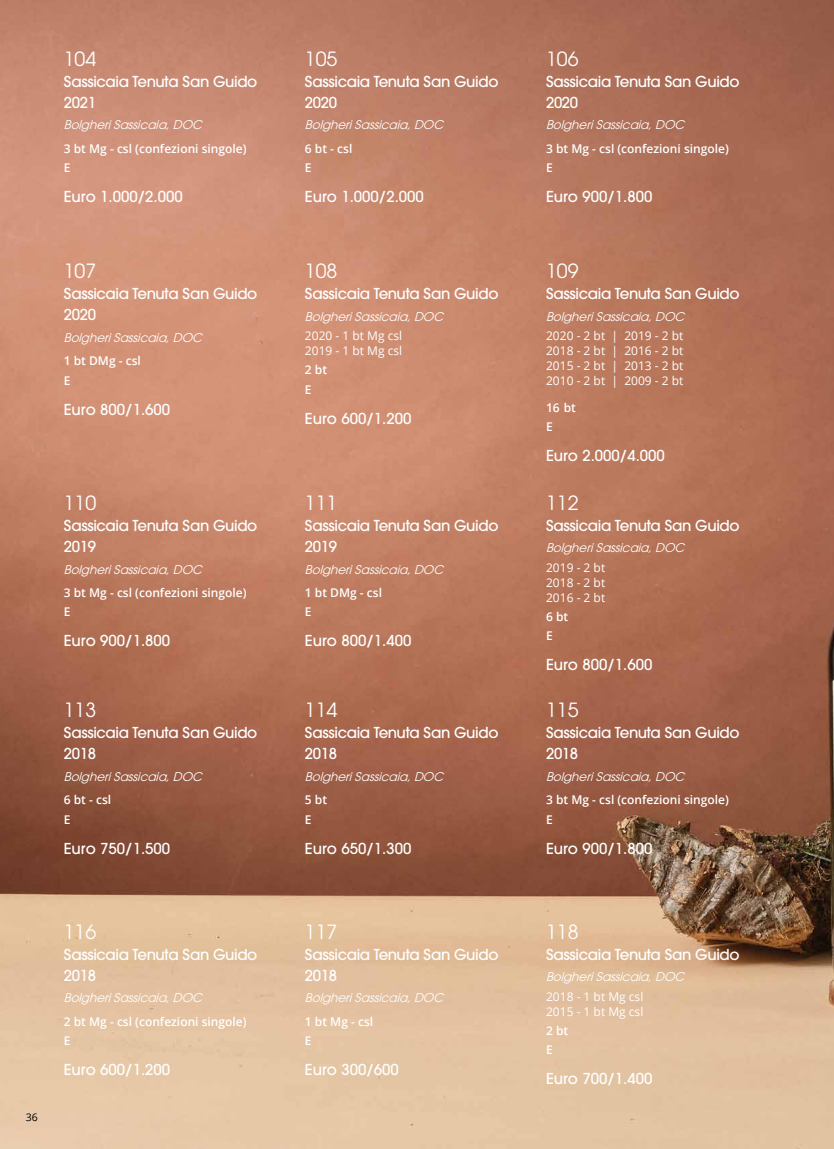
<style>
.page{position:relative;width:834px;height:1149px;background:#fff}
.page>*{position:absolute;margin:0;border:0;box-sizing:border-box;transform-origin:0 0}
.t1{font:19.5px "ITC Avant Garde Pro";color:#fff}
.t2{font:500 15px/21px "ITC Avant Garde Pro";letter-spacing:-.025em;color:#fff}
.t3{font:500 15px "ITC Avant Garde Pro";color:#fff}
.t4{font:italic 12px "ITC Avant Garde Pro";color:#fff}
.t5{font:600 12px/19.2px "Open Sans";color:#fff}
.t6{font:12px/15px "Open Sans";color:#fff}
.t7{font:10.5px "Open Sans";color:#000}
</style>
<div class="page">
<img style="left:0;top:0;width:833px;height:1148px">
<h1 class="t1" style="left:64px;top:46px;width:34px">104</h1>
<p class="t2" style="left:64px;top:70px;width:195px">Sassicaia Tenuta San Guido<br>2021</p>
<p class="t4" style="left:64px;top:117px;width:143px">BolgheriSassicaia,DOC</p>
<p class="t5" style="left:64px;top:138px;width:184px">3 bt Mg - csl (confezioni singole)<br>E</p>
<p class="t3" style="left:64px;top:187px;width:120px">Euro 1.000/2.000</p>
<h1 class="t1" style="left:64px;top:259px;width:34px">107</h1>
<p class="t2" style="left:64px;top:283px;width:195px">Sassicaia Tenuta San Guido<br>2020</p>
<p class="t4" style="left:64px;top:330px;width:143px">BolgheriSassicaia,DOC</p>
<p class="t5" style="left:64px;top:351px;width:79px">1 bt DMg - csl<br>E</p>
<p class="t3" style="left:64px;top:399px;width:108px">Euro 800/1.600</p>
<h1 class="t1" style="left:64px;top:490px;width:34px">110</h1>
<p class="t2" style="left:64px;top:514px;width:195px">Sassicaia Tenuta San Guido<br>2019</p>
<p class="t4" style="left:64px;top:561px;width:143px">BolgheriSassicaia,DOC</p>
<p class="t5" style="left:64px;top:582px;width:184px">3 bt Mg - csl (confezioni singole)<br>E</p>
<p class="t3" style="left:64px;top:631px;width:108px">Euro 900/1.800</p>
<h1 class="t1" style="left:64px;top:697px;width:34px">113</h1>
<p class="t2" style="left:64px;top:722px;width:195px">Sassicaia Tenuta San Guido<br>2018</p>
<p class="t4" style="left:64px;top:768px;width:143px">BolgheriSassicaia,DOC</p>
<p class="t5" style="left:64px;top:790px;width:49px">6 bt - csl<br>E</p>
<p class="t3" style="left:64px;top:838px;width:108px">Euro 750/1.500</p>
<p class="t7" style="left:26px;top:1109px;width:14px">36</p>
<h1 class="t1" style="left:64px;top:919px;width:34px">116</h1>
<p class="t2" style="left:64px;top:943px;width:195px">Sassicaia Tenuta San Guido<br>2018</p>
<p class="t4" style="left:64px;top:990px;width:143px">BolgheriSassicaia,DOC</p>
<p class="t5" style="left:64px;top:1011px;width:184px">2 bt Mg - csl (confezioni singole)<br>E</p>
<p class="t3" style="left:64px;top:1059px;width:108px">Euro 600/1.200</p>
<h1 class="t1" style="left:305px;top:46px;width:34px">105</h1>
<p class="t2" style="left:305px;top:70px;width:195px">Sassicaia Tenuta San Guido<br>2020</p>
<p class="t4" style="left:305px;top:117px;width:143px">BolgheriSassicaia,DOC</p>
<p class="t5" style="left:305px;top:138px;width:49px">6 bt - csl<br>E</p>
<p class="t3" style="left:305px;top:187px;width:120px">Euro 1.000/2.000</p>
<h1 class="t1" style="left:305px;top:259px;width:34px">108</h1>
<p class="t2" style="left:305px;top:283px;width:195px">Sassicaia Tenuta San Guido</p>
<p class="t4" style="left:305px;top:309px;width:143px">BolgheriSassicaia,DOC</p>
<p class="t6" style="left:305px;top:328px;width:99px">2020 - 1 bt Mg csl<br>2019 - 1 bt Mg csl</p>
<p class="t5" style="left:305px;top:360px;width:24px">2 bt<br>E</p>
<p class="t3" style="left:305px;top:408px;width:108px">Euro 600/1.200</p>
<h1 class="t1" style="left:305px;top:490px;width:34px">111</h1>
<p class="t2" style="left:305px;top:514px;width:195px">Sassicaia Tenuta San Guido<br>2019</p>
<p class="t4" style="left:305px;top:561px;width:143px">BolgheriSassicaia,DOC</p>
<p class="t5" style="left:305px;top:582px;width:79px">1 bt DMg - csl<br>E</p>
<p class="t3" style="left:305px;top:631px;width:108px">Euro 800/1.400</p>
<h1 class="t1" style="left:305px;top:697px;width:34px">114</h1>
<p class="t2" style="left:305px;top:722px;width:195px">Sassicaia Tenuta San Guido<br>2018</p>
<p class="t4" style="left:305px;top:768px;width:143px">BolgheriSassicaia,DOC</p>
<p class="t5" style="left:305px;top:790px;width:24px">5 bt<br>E</p>
<p class="t3" style="left:305px;top:838px;width:108px">Euro 650/1.300</p>
<h1 class="t1" style="left:305px;top:919px;width:34px">117</h1>
<p class="t2" style="left:305px;top:943px;width:195px">Sassicaia Tenuta San Guido<br>2018</p>
<p class="t4" style="left:305px;top:990px;width:143px">BolgheriSassicaia,DOC</p>
<p class="t5" style="left:305px;top:1011px;width:70px">1 bt Mg - csl<br>E</p>
<p class="t3" style="left:305px;top:1059px;width:95px">Euro 300/600</p>
<h1 class="t1" style="left:546px;top:46px;width:34px">106</h1>
<p class="t2" style="left:546px;top:70px;width:195px">Sassicaia Tenuta San Guido<br>2020</p>
<p class="t4" style="left:546px;top:117px;width:143px">BolgheriSassicaia,DOC</p>
<p class="t5" style="left:546px;top:138px;width:184px">3 bt Mg - csl (confezioni singole)<br>E</p>
<p class="t3" style="left:546px;top:187px;width:108px">Euro 900/1.800</p>
<h1 class="t1" style="left:546px;top:259px;width:34px">109</h1>
<p class="t2" style="left:546px;top:283px;width:195px">Sassicaia Tenuta San Guido</p>
<p class="t4" style="left:546px;top:309px;width:143px">BolgheriSassicaia,DOC</p>
<p class="t6" style="left:546px;top:328px;width:139px;text-align:justify">2020 - 2 bt | 2019 - 2 bt 2018 - 2 bt | 2016 - 2 bt 2015 - 2 bt | 2013 - 2 bt 2010 - 2 bt | 2009 - 2 bt</p>
<p class="t5" style="left:546px;top:397px;width:31px">16 bt<br>E</p>
<p class="t3" style="left:546px;top:446px;width:120px">Euro 2.000/4.000</p>
<h1 class="t1" style="left:546px;top:490px;width:34px">112</h1>
<p class="t2" style="left:546px;top:514px;width:195px">Sassicaia Tenuta San Guido</p>
<p class="t4" style="left:546px;top:540px;width:143px">BolgheriSassicaia,DOC</p>
<p class="t6" style="left:546px;top:559px;width:61px;text-align:justify">2019 - 2 bt 2018 - 2 bt 2016 - 2 bt</p>
<p class="t5" style="left:546px;top:606px;width:24px">6 bt<br>E</p>
<p class="t3" style="left:546px;top:655px;width:108px">Euro 800/1.600</p>
<h1 class="t1" style="left:546px;top:697px;width:34px">115</h1>
<p class="t2" style="left:546px;top:722px;width:195px">Sassicaia Tenuta San Guido<br>2018</p>
<p class="t4" style="left:546px;top:768px;width:143px">BolgheriSassicaia,DOC</p>
<p class="t5" style="left:546px;top:790px;width:184px">3 bt Mg - csl (confezioni singole)<br>E</p>
<p class="t3" style="left:546px;top:838px;width:108px">Euro 900/1.800</p>
<h1 class="t1" style="left:546px;top:919px;width:34px">118</h1>
<p class="t2" style="left:546px;top:943px;width:195px">Sassicaia Tenuta San Guido</p>
<p class="t4" style="left:546px;top:969px;width:143px">BolgheriSassicaia,DOC</p>
<p class="t6" style="left:546px;top:988px;width:99px">2018 - 1 bt Mg csl<br>2015 - 1 bt Mg csl</p>
<p class="t5" style="left:546px;top:1020px;width:24px">2 bt<br>E</p>
<p class="t3" style="left:546px;top:1068px;width:108px">Euro 700/1.400</p>
</div>
